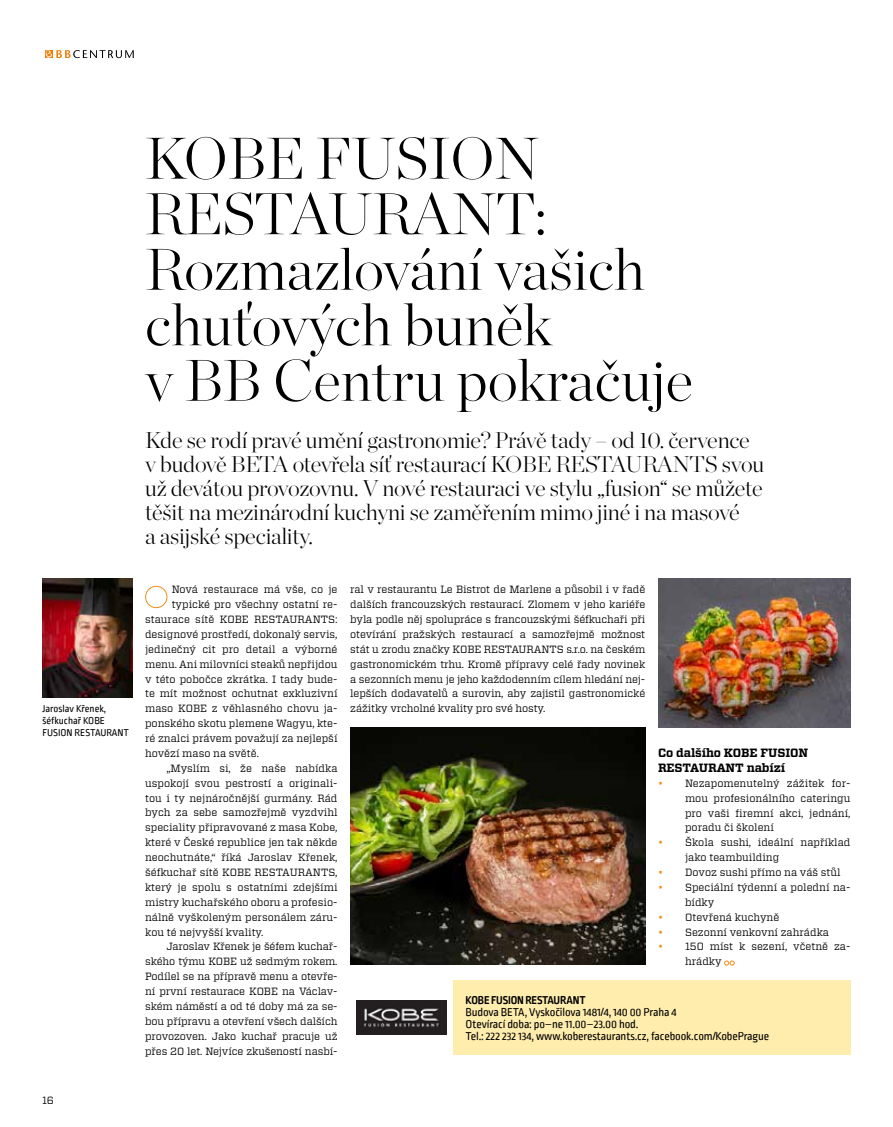
<style>
.page{position:relative;width:893px;height:1127px;background:#fff}
.page>*{position:absolute;margin:0;border:0;box-sizing:border-box;transform-origin:0 0}
.t1{font:200 58.5px/55.5px "Chronicle Display";color:#000}
.t2{font:200 22.65px/24px "Chronicle Display";letter-spacing:-.01em;color:#000}
.t3{font:12px/12px "Ropa Soft PTT";letter-spacing:-.01em;color:#000}
.t4{font:700 12px/14.9px "Vitesse";letter-spacing:-.01em;color:#000}
.t5{font:700 12px "Ropa Soft PTT";letter-spacing:-.01em;color:#000}
.t6{font:10.5px/14.9px "Vitesse";color:#000}
.t7{font:10.5px/12px "Ropa Soft PTT";color:#000}
.s1{color:#f28d1a}
</style>
<div class="page">
<div style="left:145px;top:586px;width:22px;height:22px;border:1px solid #f28d1a;border-radius:50%"></div>
<div style="left:453px;top:980px;width:397px;height:74px;background:#ffedae"></div>
<img style="left:357px;top:1000px;width:89px;height:34px">
<svg style="left:724px;top:961px;width:10px;height:4px"></svg>
<img style="left:43px;top:578px;width:89px;height:119px">
<img style="left:658px;top:578px;width:192px;height:149px">
<img style="left:350px;top:727px;width:295px;height:237px">
<svg style="left:45px;top:50px;width:89px;height:8px"></svg>
<p class="t7" style="left:43px;top:703px;width:88px">Jaroslav Křenek, šéfkuchař KOBE<br>FUSION RESTAURANT</p>
<h1 class="t1" style="left:145px;top:126px;width:549px">KOBE FUSION<br>RESTAURANT:<br>Rozmazlování vašich chuťových buněk<br>v BB Centru pokračuje</h1>
<p class="t2" style="left:145px;top:426px;width:621px">Kde se rodí pravé umění gastronomie? Právě tady – od 10. července v budově BETA otevřela síť restaurací KOBE RESTAURANTS svou už devátou provozovnu. V nové restauraci ve stylu „fusion“ se můžete těšit na mezinárodní kuchyni se zaměřením mimo jiné i na masové<br>a asijské speciality.</p>
<p class="t6" style="left:350px;top:582px;width:297px;text-align:justify">ral v restaurantu Le Bistrot de Marlene a působil i v řadě dalších francouzských restaurací. Zlomem v jeho kariéře byla podle něj spolupráce s francouzskými šéfkuchaři při otevírání pražských restaurací a samozřejmě možnost stát u zrodu značky KOBE RESTAURANTS s.r.o. na českém gastronomickém trhu. Kromě přípravy celé řady novinek a sezonních menu je jeho každodenním cílem hledání nej&shy;lepších dodavatelů a surovin, aby zajistil gastronomické zážitky vrcholné kvality pro své hosty.</p>
<p class="t4" style="left:658px;top:745px;width:152px">Co dalšího KOBE FUSION<br>RESTAURANT nabízí</p>
<p class="t6" style="left:685px;top:775px;width:167px;text-align:justify;text-indent:-27px"><span class="s1">•</span> Nezapomenutelný zážitek for&shy;mou profesionálního cateringu pro vaši firemní akci, jednání, poradu či školení</p>
<p class="t6" style="left:685px;top:835px;width:167px;text-indent:-27px"><span class="s1">•</span> Škola sushi, ideální například jako teambuilding</p>
<p class="t6" style="left:658px;top:865px;width:184px"><span class="s1">•</span> Dovoz sushi přímo na váš stůl</p>
<p class="t6" style="left:685px;top:880px;width:167px;text-indent:-27px"><span class="s1">•</span> Speciální týdenní a polední na&shy;bídky</p>
<p class="t6" style="left:658px;top:909px;width:123px"><span class="s1">•</span> Otevřená kuchyně</p>
<p class="t6" style="left:658px;top:924px;width:173px"><span class="s1">•</span> Sezonní venkovní zahrádka</p>
<p class="t6" style="left:685px;top:939px;width:167px;text-indent:-27px"><span class="s1">•</span> 150 míst k sezení, včetně za&shy;hrádky</p>
<p class="t6" style="left:172px;top:582px;width:167px">Nová restaurace má vše, co je</p>
<p class="t6" style="left:172px;top:597px;width:167px">typické pro všechny ostatní re-</p>
<p class="t6" style="left:145px;top:612px;width:194px">staurace sítě KOBE RESTAURANTS:</p>
<p class="t6" style="left:145px;top:627px;width:194px">designové prostředí, dokonalý servis,</p>
<p class="t6" style="left:145px;top:641px;width:194px">jedinečný cit pro detail a výborné</p>
<p class="t6" style="left:145px;top:656px;width:194px">menu. Ani milovníci steaků nepřijdou</p>
<p class="t6" style="left:145px;top:671px;width:194px">v této pobočce zkrátka. I tady bude-</p>
<p class="t6" style="left:145px;top:686px;width:194px">te mít možnost ochutnat exkluzivní</p>
<p class="t6" style="left:145px;top:701px;width:194px">maso KOBE z věhlasného chovu ja-</p>
<p class="t6" style="left:145px;top:716px;width:194px">ponského skotu plemene Wagyu, kte-</p>
<p class="t6" style="left:145px;top:731px;width:194px">ré znalci právem považují za nejlepší</p>
<p class="t6" style="left:145px;top:746px;width:115px">hovězí maso na světě.</p>
<p class="t6" style="left:166px;top:760px;width:173px">„Myslím si, že naše nabídka</p>
<p class="t6" style="left:145px;top:775px;width:194px">uspokojí svou pestrostí a originali-</p>
<p class="t6" style="left:145px;top:790px;width:194px">tou i ty nejnáročnější gurmány. Rád</p>
<p class="t6" style="left:145px;top:805px;width:194px">bych za sebe samozřejmě vyzdvihl</p>
<p class="t6" style="left:145px;top:820px;width:194px">speciality připravované z masa Kobe,</p>
<p class="t6" style="left:145px;top:835px;width:194px">které v České republice jen tak někde</p>
<p class="t6" style="left:145px;top:850px;width:194px">neochutnáte,“ říká Jaroslav Křenek,</p>
<p class="t6" style="left:145px;top:865px;width:194px">šéfkuchař sítě KOBE RESTAURANTS,</p>
<p class="t6" style="left:145px;top:879px;width:194px">který je spolu s ostatními zdejšími</p>
<p class="t6" style="left:145px;top:894px;width:194px">mistry kuchařského oboru a profesio-</p>
<p class="t6" style="left:145px;top:909px;width:194px">nálně vyškoleným personálem záru-</p>
<p class="t6" style="left:145px;top:924px;width:120px">kou té nejvyšší kvality.</p>
<p class="t6" style="left:166px;top:939px;width:173px">Jaroslav Křenek je šéfem kuchař-</p>
<p class="t6" style="left:145px;top:954px;width:194px">ského týmu KOBE už sedmým rokem.</p>
<p class="t6" style="left:145px;top:969px;width:194px">Podílel se na přípravě menu a otevře-</p>
<p class="t6" style="left:145px;top:984px;width:194px">ní první restaurace KOBE na Václav-</p>
<p class="t6" style="left:145px;top:999px;width:194px">ském náměstí a od té doby má za se-</p>
<p class="t6" style="left:145px;top:1013px;width:194px">bou přípravu a otevření všech dalších</p>
<p class="t6" style="left:145px;top:1028px;width:194px">provozoven. Jako kuchař pracuje už</p>
<p class="t6" style="left:145px;top:1043px;width:194px">přes 20 let. Nejvíce zkušeností nasbí-</p>
<p class="t5" style="left:466px;top:993px;width:121px">KOBE FUSION RESTAURANT</p>
<p class="t3" style="left:466px;top:1007px;width:305px">Budova BETA, Vyskočilova 1481/4, 140 00 Praha 4<br>Otevírací doba: po–ne 11.00–23.00 hod.<br>Tel.: 222 232 134, www.koberestaurants.cz, facebook.com/KobePrague</p>
<p class="t6" style="left:42px;top:1092px;width:13px">16</p>
</div>
